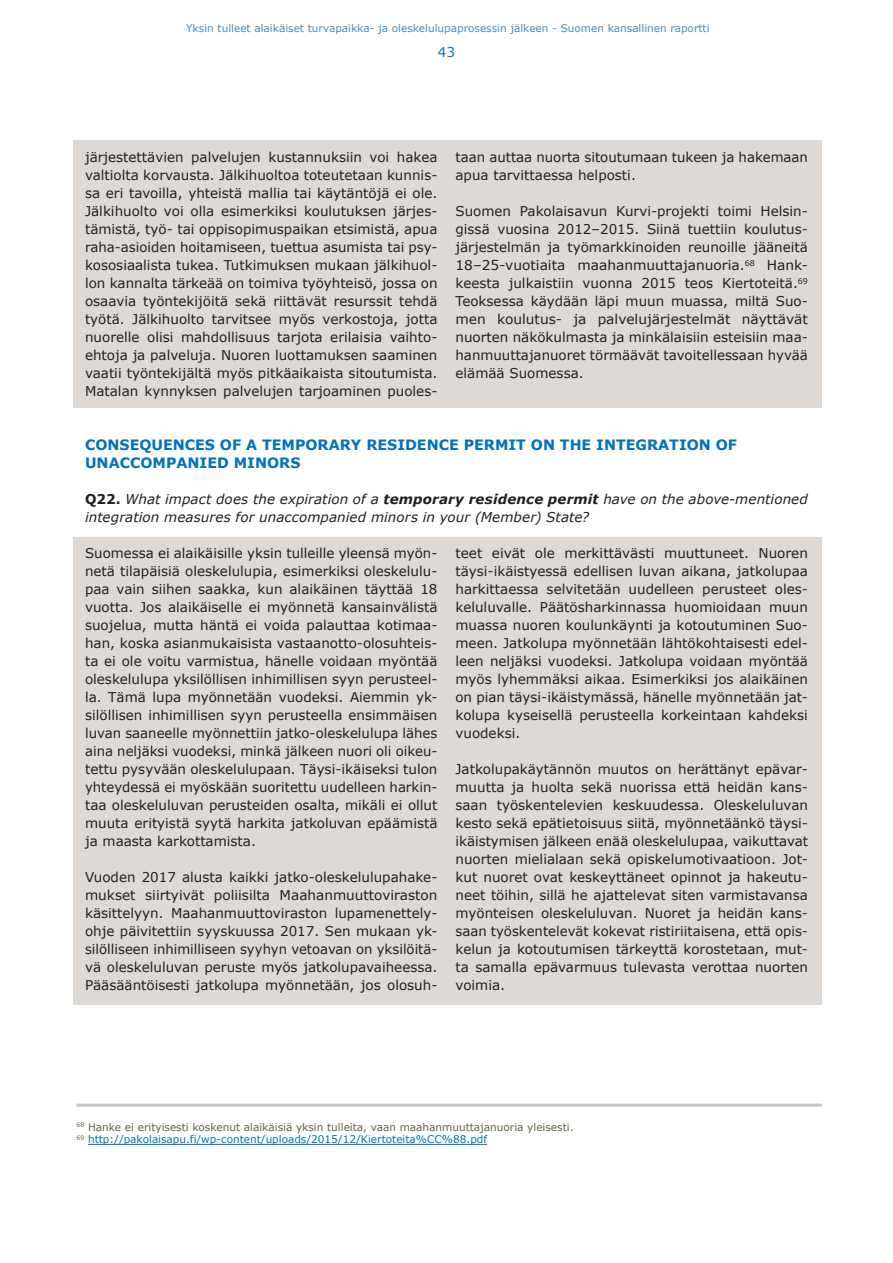
<style>
.page{position:relative;width:893px;height:1263px;background:#fff}
.page>*{position:absolute;margin:0;border:0;box-sizing:border-box;transform-origin:0 0}
.t1{font:700 14.25px/18px "Verdana";color:#0073bc}
.t2{font:13.5px/18px "Verdana";color:#231f20;text-align:justify}
.t3{font:italic 13.5px/18px "Verdana";letter-spacing:.005em;color:#231f20}
.t4{font:13.5px "Verdana";color:#0073bc}
.t5{font:10.5px/12.8px "Verdana";color:#63624c}
.t6{font:10.5px "Verdana";color:#448dcb}
.s1{font-weight:700;font-style:normal}
.s2{font-weight:700}
.s3{color:#0073bc}
</style>
<div class="page">
<hr style="left:77px;top:1103px;width:745px;height:3px;background:#cbc3c0">
<div style="left:73px;top:140px;width:748px;height:268px;background:#dfd9d6"></div>
<div style="left:73px;top:537px;width:748px;height:468px;background:#dfd9d6"></div>
<hr style="left:88px;top:1144px;width:399px;height:1px;background:#0073bc">
<p class="t6" style="left:186px;top:21px;width:525px">Yksin tulleet alaikäiset turvapaikka- ja oleskelulupaprosessin jälkeen - Suomen kansallinen raportti</p>
<p class="t4" style="left:438px;top:43px;width:19px">43</p>
<p class="t2" style="left:85px;top:148px;width:354px">järjestettävien palvelujen kustannuksiin voi hakea valtiolta korvausta. Jälkihuoltoa toteutetaan kunnis&shy;sa eri tavoilla, yhteistä mallia tai käytäntöjä ei ole.<br>Jälkihuolto voi olla esimerkiksi koulutuksen järjes&shy;tämistä, työ- tai oppisopimuspaikan etsimistä, apua raha-asioiden hoitamiseen, tuettua asumista tai psy&shy;kososiaalista tukea. Tutkimuksen mukaan jälkihuol&shy;lon kannalta tärkeää on toimiva työyhteisö, jossa on osaavia työntekijöitä sekä riittävät resurssit tehdä työtä. Jälkihuolto tarvitsee myös verkostoja, jotta nuorelle olisi mahdollisuus tarjota erilaisia vaihto&shy;ehtoja ja palveluja. Nuoren luottamuksen saaminen vaatii työntekijältä myös pitkäaikaista sitoutumista.<br>Matalan kynnyksen palvelujen tarjoaminen puoles-</p>
<p class="t2" style="left:455px;top:148px;width:354px">taan auttaa nuorta sitoutumaan tukeen ja hakemaan apua tarvittaessa helposti.</p>
<p class="t2" style="left:455px;top:202px;width:354px">Suomen Pakolaisavun Kurvi-projekti toimi Helsin&shy;gissä vuosina 2012–2015. Siinä tuettiin koulutus&shy;järjestelmän ja työmarkkinoiden reunoille jääneitä 18–25-vuotiaita maahanmuuttajanuoria.<sup>68</sup> Hank&shy;keesta julkaistiin vuonna 2015 teos Kiertoteitä.<sup>69<br></sup>Teoksessa käydään läpi muun muassa, miltä Suo&shy;men koulutus- ja palvelujärjestelmät näyttävät nuorten näkökulmasta ja minkälaisiin esteisiin maa&shy;hanmuuttajanuoret törmäävät tavoitellessaan hyvää elämää Suomessa.</p>
<p class="t1" style="left:85px;top:436px;width:654px">CONSEQUENCES OF A TEMPORARY RESIDENCE PERMIT ON THE INTEGRATION OF<br>UNACCOMPANIED MINORS</p>
<p class="t3" style="left:85px;top:490px;width:724px"><span class="s1">Q22.</span> What impact does the expiration of a <span class="s2">temporary residence permit</span> have on the above-mentioned integration measures for unaccompanied minors in your (Member) State?</p>
<p class="t2" style="left:85px;top:544px;width:354px">Suomessa ei alaikäisille yksin tulleille yleensä myön&shy;netä tilapäisiä oleskelulupia, esimerkiksi oleskelulu&shy;paa vain siihen saakka, kun alaikäinen täyttää 18 vuotta. Jos alaikäiselle ei myönnetä kansainvälistä suojelua, mutta häntä ei voida palauttaa kotimaa&shy;han, koska asianmukaisista vastaanotto-olosuhteis&shy;ta ei ole voitu varmistua, hänelle voidaan myöntää oleskelulupa yksilöllisen inhimillisen syyn perusteel&shy;la. Tämä lupa myönnetään vuodeksi. Aiemmin yk&shy;silöllisen inhimillisen syyn perusteella ensimmäisen luvan saaneelle myönnettiin jatko-oleskelulupa lähes aina neljäksi vuodeksi, minkä jälkeen nuori oli oikeu&shy;tettu pysyvään oleskelulupaan. Täysi-ikäiseksi tulon yhteydessä ei myöskään suoritettu uudelleen harkin&shy;taa oleskeluluvan perusteiden osalta, mikäli ei ollut muuta erityistä syytä harkita jatkoluvan epäämistä ja maasta karkottamista.</p>
<p class="t2" style="left:85px;top:868px;width:354px">Vuoden 2017 alusta kaikki jatko-oleskelulupahake&shy;mukset siirtyivät poliisilta Maahanmuuttoviraston käsittelyyn. Maahanmuuttoviraston lupamenettely&shy;ohje päivitettiin syyskuussa 2017. Sen mukaan yk&shy;silölliseen inhimilliseen syyhyn vetoavan on yksilöitä&shy;vä oleskeluluvan peruste myös jatkolupavaiheessa.<br>Pääsääntöisesti jatkolupa myönnetään, jos olosuh-</p>
<p class="t2" style="left:455px;top:544px;width:354px">teet eivät ole merkittävästi muuttuneet. Nuoren täysi-ikäistyessä edellisen luvan aikana, jatkolupaa harkittaessa selvitetään uudelleen perusteet oles&shy;keluluvalle. Päätösharkinnassa huomioidaan muun muassa nuoren koulunkäynti ja kotoutuminen Suo&shy;meen. Jatkolupa myönnetään lähtökohtaisesti edel&shy;leen neljäksi vuodeksi. Jatkolupa voidaan myöntää myös lyhemmäksi aikaa. Esimerkiksi jos alaikäinen on pian täysi-ikäistymässä, hänelle myönnetään jat&shy;kolupa kyseisellä perusteella korkeintaan kahdeksi vuodeksi.</p>
<p class="t2" style="left:455px;top:760px;width:354px">Jatkolupakäytännön muutos on herättänyt epävar&shy;muutta ja huolta sekä nuorissa että heidän kans&shy;saan työskentelevien keskuudessa. Oleskeluluvan kesto sekä epätietoisuus siitä, myönnetäänkö täysi&shy;ikäistymisen jälkeen enää oleskelulupaa, vaikuttavat nuorten mielialaan sekä opiskelumotivaatioon. Jot&shy;kut nuoret ovat keskeyttäneet opinnot ja hakeutu&shy;neet töihin, sillä he ajattelevat siten varmistavansa myönteisen oleskeluluvan. Nuoret ja heidän kans&shy;saan työskentelevät kokevat ristiriitaisena, että opis&shy;kelun ja kotoutumisen tärkeyttä korostetaan, mut&shy;ta samalla epävarmuus tulevasta verottaa nuorten voimia.</p>
<p class="t5" style="left:77px;top:1120px;width:498px"><sup>68</sup> Hanke ei erityisesti koskenut alaikäisiä yksin tulleita, vaan maahanmuuttajanuoria yleisesti.<br><sup>69</sup> <span class="s3">http://pakolaisapu.fi/wp-content/uploads/2015/12/Kiertoteita%CC%88.pdf</span></p>
</div>
